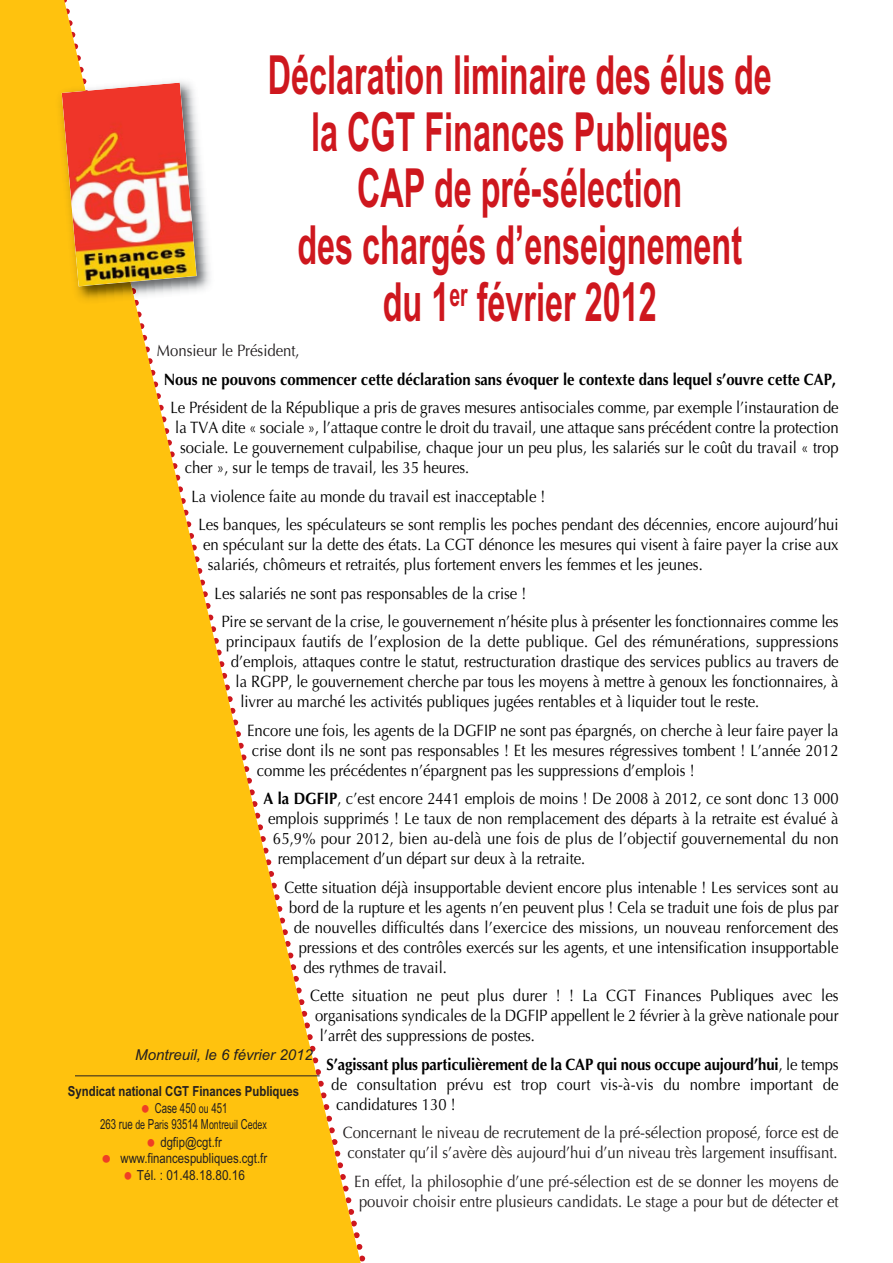
<style>
.page{position:relative;width:893px;height:1263px;background:#fff}
.page>*{position:absolute;margin:0;border:0;box-sizing:border-box;transform-origin:0 0}
.t1{font:700 54px/57px "Arial";color:#ce171e;text-align:center;scale:.6 1}
.t2{font:16.5px/20px "Optima";color:#000;scale:.9 1}
.t3{font:16.5px/20px "Optima";color:#231f20;scale:.9 1}
.t4{font:700 16.5px "Optima";color:#000;scale:.9 1}
.t5{font:italic 15px "Arial";color:#231f20}
.t6{font:700 13.8px/17.7px "Arial Narrow";color:#231f20}
.t7{font:13.8px/16.8px "Arial Narrow";color:#231f20;text-align:center}
.t8{font:13.8px "Arial";color:#231f20;scale:.85 1}
.t9{font:12.75px "Arial Narrow";color:#231f20;scale:.85 1}
.s1{font-weight:700}
.s2{font-weight:400}
.s3{font-weight:400;font-size:12.75px}
.s4{font-size:13.8px}
</style>
<div class="page">
<svg style="left:0;top:0;width:366px;height:1263px;fill:#ffc20e"></svg>
<img style="left:84px;top:75px;width:134px;height:226px">
<img style="left:53px;top:85px;width:82px;height:222px">
<img style="left:62px;top:83px;width:135px;height:203px">
<hr style="left:75px;top:1076px;width:245px;height:1px;background:#231f20">
<svg style="left:142px;top:1105px;width:7px;height:8px"></svg>
<svg style="left:148px;top:1139px;width:6px;height:7px"></svg>
<svg style="left:103px;top:1155px;width:7px;height:8px"></svg>
<svg style="left:125px;top:1172px;width:6px;height:8px"></svg>
<h1 class="t1" style="left:268px;top:51px;width:841px">Déclaration liminaire des élus de la CGT Finances Publiques<br>CAP de pré-sélection<br>des chargés d’enseignement<br>du 1<sup>er</sup> février 2012</h1>
<p class="t3" style="left:157px;top:342px;width:160px">Monsieur le Président,</p>
<p class="t4" style="left:164px;top:372px;width:748px">Nous ne pouvons commencer cette déclaration sans évoquer le contexte dans lequel s’ouvre cette CAP,</p>
<p class="t2" style="left:171px;top:399px;width:744px">Le Président de la République a pris de graves mesures antisociales comme, par exemple l’instauration de</p>
<p class="t2" style="left:175px;top:419px;width:738px">la TVA dite « sociale », l’attaque contre le droit du travail, une attaque sans précédent contre la protection</p>
<p class="t2" style="left:180px;top:439px;width:733px">sociale. Le gouvernement culpabilise, chaque jour un peu plus, les salariés sur le coût du travail « trop</p>
<p class="t2" style="left:185px;top:459px;width:318px">cher », sur le temps de travail, les 35 heures.</p>
<p class="t2" style="left:198px;top:484px;width:713px;line-height:28.5px;text-indent:-7px">La violence faite au monde du travail est inacceptable !<br>Les banques, les spéculateurs se sont remplis les poches pendant des décennies, encore aujourd’hui</p>
<p class="t2" style="left:203px;top:536px;width:708px">en spéculant sur la dette des états. La CGT dénonce les mesures qui visent à faire payer la crise aux salariés, chômeurs et retraités, plus fortement envers les femmes et les jeunes.</p>
<p class="t2" style="left:221px;top:581px;width:687px;line-height:28.5px;text-indent:-7px">Les salariés ne sont pas responsables de la crise !<br>Pire se servant de la crise, le gouvernement n’hésite plus à présenter les fonctionnaires comme les</p>
<p class="t2" style="left:226px;top:633px;width:682px">principaux fautifs de l’explosion de la dette publique. Gel des rémunérations, suppressions</p>
<p class="t2" style="left:231px;top:653px;width:677px">d’emplois, attaques contre le statut, restructuration drastique des services publics au travers de</p>
<p class="t2" style="left:236px;top:673px;width:671px">la RGPP, le gouvernement cherche par tous les moyens à mettre à genoux les fonctionnaires, à</p>
<p class="t2" style="left:240px;top:693px;width:578px">livrer au marché les activités publiques jugées rentables et à liquider tout le reste.</p>
<p class="t2" style="left:247px;top:722px;width:659px;text-align:justify">Encore une fois, les agents de la DGFIP ne sont pas épargnés, on cherche à leur faire payer la crise dont ils ne sont pas responsables ! Et les mesures régressives tombent ! L’année 2012 comme les précédentes n’épargnent pas les suppressions d’emplois !</p>
<p class="t2" style="left:263px;top:790px;width:640px"><span class="s1">A la DGFIP</span>, c’est encore 2441 emplois de moins ! De 2008 à 2012, ce sont donc 13 000</p>
<p class="t2" style="left:268px;top:810px;width:635px">emplois supprimés ! Le taux de non remplacement des départs à la retraite est évalué à</p>
<p class="t2" style="left:273px;top:830px;width:630px">65,9% pour 2012, bien au-delà une fois de plus de l’objectif gouvernemental du non</p>
<p class="t2" style="left:278px;top:850px;width:343px">remplacement d’un départ sur deux à la retraite.</p>
<p class="t2" style="left:284px;top:879px;width:617px">Cette situation déjà insupportable devient encore plus intenable ! Les services sont au</p>
<p class="t2" style="left:289px;top:899px;width:612px">bord de la rupture et les agents n’en peuvent plus ! Cela se traduit une fois de plus par</p>
<p class="t2" style="left:294px;top:919px;width:607px">de nouvelles difficultés dans l’exercice des missions, un nouveau renforcement des</p>
<p class="t2" style="left:299px;top:939px;width:601px">pressions et des contrôles exercés sur les agents, et une intensification insupportable</p>
<p class="t2" style="left:303px;top:959px;width:161px">des rythmes de travail.</p>
<p class="t2" style="left:310px;top:987px;width:589px;text-align:justify">Cette situation ne peut plus durer ! ! La CGT Finances Publiques avec les organisations syndicales de la DGFIP appellent le 2 février à la grève nationale pour l’arrêt des suppressions de postes.</p>
<p class="t2" style="left:326px;top:1056px;width:570px;text-align:justify"><span class="s1">S’agissant plus particulièrement de la CAP qui nous occupe aujourd’hui</span>, le temps de consultation prévu est trop court vis-à-vis du nombre important de candidatures 130 !</p>
<p class="t3" style="left:343px;top:1124px;width:552px">Concernant le niveau de recrutement de la pré-sélection proposé, force est de constater qu’il s’avère dès aujourd’hui d’un niveau très largement insuffisant.</p>
<p class="t3" style="left:354px;top:1173px;width:540px">En effet, la philosophie d’une pré-sélection est de se donner les moyens de pouvoir choisir entre plusieurs candidats. Le stage a pour but de détecter et</p>
<p class="t5" style="left:135px;top:1046px;width:179px">Montreuil, le 6 février 2012</p>
<p class="t6" style="left:155px;top:1082px;width:146px;text-indent:-87px">Syndicat national CGT Finances Publiques<br><span class="s2">Case 450</span> <span class="s3">ou</span> <span class="s2">451</span></p>
<p class="t9" style="left:100px;top:1120px;width:198px"><span class="s4">263 rue</span> de <span class="s4">P</span>aris <span class="s4">93514 M</span>ontreuil <span class="s4">C</span>edex</p>
<p class="t7" style="left:120px;top:1135px;width:148px">dgfip@cgt.fr www.financespubliques.cgt.fr</p>
<p class="t8" style="left:137px;top:1167px;width:129px">Tél. : 01.48.18.80.16</p>
</div>
